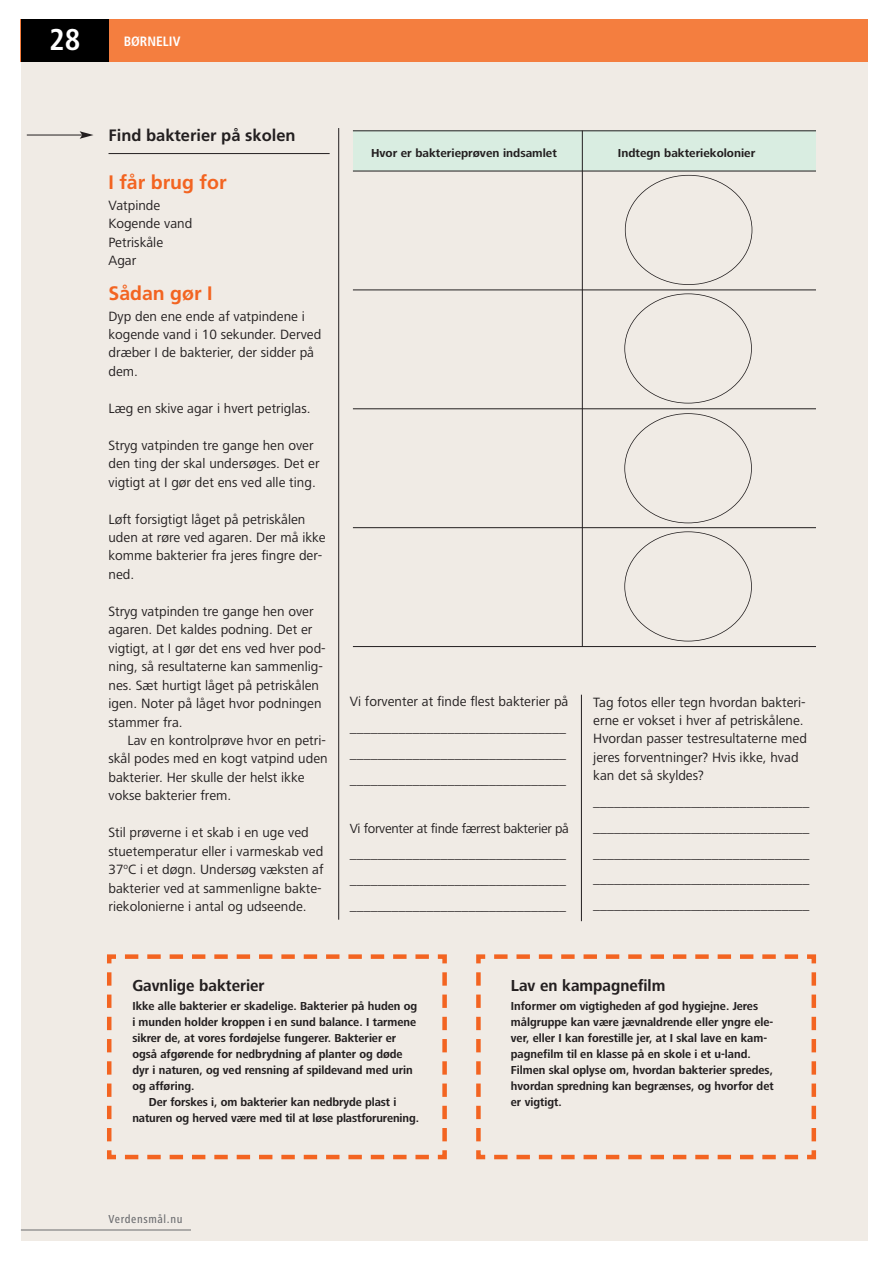
<style>
.page{position:relative;width:893px;height:1263px;background:#fff}
.page>*{position:absolute;margin:0;border:0;box-sizing:border-box;transform-origin:0 0}
.t1{font:700 condensed 30px "Frutiger LT Std";color:#fff}
.t2{font:700 19.5px "Frutiger LT Std";color:#f36421}
.t3{font:700 16.5px "Frutiger Next LT";color:#231f20;scale:.95 1}
.t4{font:700 16.5px "Frutiger LT Std";color:#231f20}
.t5{font:13.95px/18.5px "Frutiger Next LT";color:#231f20}
.t6{font:13.65px "Frutiger Next LT";letter-spacing:-.02em;color:#231f20}
.t7{font:700 condensed 13.5px "Frutiger LT Std";color:#fff}
.t8{font:700 12px/15.9px "Frutiger Next LT";color:#231f20;scale:.95 1}
.t9{font:700 12px "Frutiger Next LT";color:#231f20}
.t10{font:500 condensed 12px "Frutiger Next LT";letter-spacing:.05em;color:#6c6d70}
</style>
<div class="page">
<div style="left:21px;top:53px;width:847px;height:1188px;background:#f0ebe5"></div>
<div style="left:21px;top:19px;width:847px;height:42px;background:#f47e3f"></div>
<div style="left:21px;top:19px;width:87px;height:42px;background:#000"></div>
<hr style="left:21px;top:1230px;width:170px;height:1px;background:#6b6b6e">
<div style="left:353px;top:131px;width:229px;height:40px;background:#d9ede1"></div>
<div style="left:582px;top:131px;width:233px;height:40px;background:#d9ede1"></div>
<hr style="left:582px;top:131px;width:1px;height:516px;background:#231f20">
<hr style="left:353px;top:131px;width:463px;height:1px;background:#231f20">
<hr style="left:353px;top:171px;width:463px;height:1px;background:#231f20">
<hr style="left:353px;top:290px;width:463px;height:1px;background:#231f20">
<hr style="left:353px;top:409px;width:463px;height:1px;background:#231f20">
<hr style="left:353px;top:527px;width:463px;height:1px;background:#231f20">
<hr style="left:353px;top:646px;width:463px;height:1px;background:#231f20">
<div style="left:625px;top:175px;width:127px;height:110px;border:2px solid #231f20;border-radius:50%"></div>
<div style="left:624px;top:293px;width:128px;height:111px;border:2px solid #231f20;border-radius:50%"></div>
<div style="left:624px;top:413px;width:128px;height:110px;border:2px solid #231f20;border-radius:50%"></div>
<div style="left:624px;top:531px;width:128px;height:110px;border:2px solid #231f20;border-radius:50%"></div>
<hr style="left:108px;top:153px;width:222px;height:1px;background:#231f20">
<svg style="left:107px;top:954px;width:340px;height:206px"></svg>
<svg style="left:476px;top:954px;width:341px;height:206px"></svg>
<hr style="left:338px;top:128px;width:1px;height:792px;background:#231f20">
<hr style="left:581px;top:695px;width:1px;height:226px;background:#231f20">
<hr style="left:27px;top:135px;width:55px;height:1px;background:#231f20">
<svg style="left:80px;top:131px;width:14px;height:8px"></svg>
<h1 class="t1" style="left:49px;top:27px;width:33px">28</h1>
<p class="t7" style="left:124px;top:36px;width:58px">BØRNELIV</p>
<p class="t4" style="left:108px;top:128px;width:189px">Find bakterier på skolen</p>
<h2 class="t2" style="left:108px;top:174px;width:120px">I får brug for</h2>
<p class="t5" style="left:108px;top:197px;width:85px">Vatpinde<br>Kogende vand<br>Petriskåle<br>Agar</p>
<h2 class="t2" style="left:108px;top:285px;width:106px">Sådan gør I</h2>
<p class="t5" style="left:108px;top:308px;width:214px">Dyp den ene ende af vatpindene i kogende vand i 10 sekunder. Derved dræber I de bakterier, der sidder på dem.</p>
<p class="t5" style="left:108px;top:400px;width:204px">Læg en skive agar i hvert petriglas.</p>
<p class="t5" style="left:108px;top:437px;width:213px">Stryg vatpinden tre gange hen over den ting der skal undersøges. Det er vigtigt at I gør det ens ved alle ting.</p>
<p class="t5" style="left:108px;top:511px;width:219px">Løft forsigtigt låget på petriskålen uden at røre ved agaren. Der må ikke komme bakterier fra jeres fingre der&shy;ned.</p>
<p class="t5" style="left:108px;top:603px;width:219px">Stryg vatpinden tre gange hen over agaren. Det kaldes podning. Det er vigtigt, at I gør det ens ved hver pod&shy;ning, så resultaterne kan sammenlig&shy;nes. Sæt hurtigt låget på petriskålen igen. Noter på låget hvor podningen stammer fra.</p>
<p class="t5" style="left:108px;top:732px;width:221px;text-indent:19px">Lav en kontrolprøve hvor en petri&shy;skål podes med en kogt vatpind uden bakterier. Her skulle der helst ikke vokse bakterier frem.</p>
<p class="t5" style="left:108px;top:825px;width:217px">Stil prøverne i et skab i en uge ved stuetemperatur eller i varmeskab ved 37<sup>o</sup>C i et døgn. Undersøg væksten af bakterier ved at sammenligne bakte&shy;riekolonierne i antal og udseende.</p>
<p class="t9" style="left:371px;top:148px;width:187px">Hvor er bakterieprøven indsamlet</p>
<p class="t9" style="left:618px;top:148px;width:139px">Indtegn bakteriekolonier</p>
<p class="t5" style="left:350px;top:690px;width:220px;line-height:25.8px">Vi forventer at finde flest bakterier på _______________________________ _______________________________ _______________________________</p>
<p class="t6" style="left:350px;top:823px;width:221px">Vi forventer at finde færrest bakterier på</p>
<p class="t5" style="left:350px;top:842px;width:218px;line-height:25.8px;text-align:justify">_______________________________ _______________________________ _______________________________</p>
<p class="t5" style="left:593px;top:694px;width:215px">Tag fotos eller tegn hvordan bakteri&shy;erne er vokset i hver af petriskålene.<br>Hvordan passer testresultaterne med jeres forventninger? Hvis ikke, hvad kan det så skyldes?</p>
<p class="t5" style="left:593px;top:790px;width:218px;line-height:25.8px;text-align:justify">_______________________________ _______________________________ _______________________________ _______________________________ _______________________________</p>
<p class="t3" style="left:132px;top:980px;width:141px">Gavnlige bakterier</p>
<p class="t8" style="left:132px;top:1000px;width:301px">Ikke alle bakterier er skadelige. Bakterier på huden og</p>
<p class="t8" style="left:132px;top:1015px;width:300px">i munden holder kroppen i en sund balance. I tarmene</p>
<p class="t8" style="left:132px;top:1031px;width:279px">sikrer de, at vores fordøjelse fungerer. Bakterier er</p>
<p class="t8" style="left:132px;top:1047px;width:286px">også afgørende for nedbrydning af planter og døde</p>
<p class="t8" style="left:132px;top:1063px;width:297px">dyr i naturen, og ved rensning af spildevand med urin</p>
<p class="t8" style="left:132px;top:1079px;width:67px">og afføring.</p>
<p class="t8" style="left:149px;top:1095px;width:262px">Der forskes i, om bakterier kan nedbryde plast i</p>
<p class="t8" style="left:132px;top:1111px;width:303px">naturen og herved være med til at løse plastforurening.</p>
<p class="t10" style="left:109px;top:1212px;width:75px">Verdensmål.nu</p>
<p class="t3" style="left:511px;top:980px;width:164px">Lav en kampagnefilm</p>
<p class="t8" style="left:511px;top:1000px;width:278px">Informer om vigtigheden af god hygiejne. Jeres målgruppe kan være jævnaldrende eller yngre ele&shy;ver, eller I kan forestille jer, at I skal lave en kam&shy;pagnefilm til en klasse på en skole i et u-land.<br>Filmen skal oplyse om, hvordan bakterier spredes, hvordan spredning kan begrænses, og hvorfor det er vigtigt.</p>
</div>
